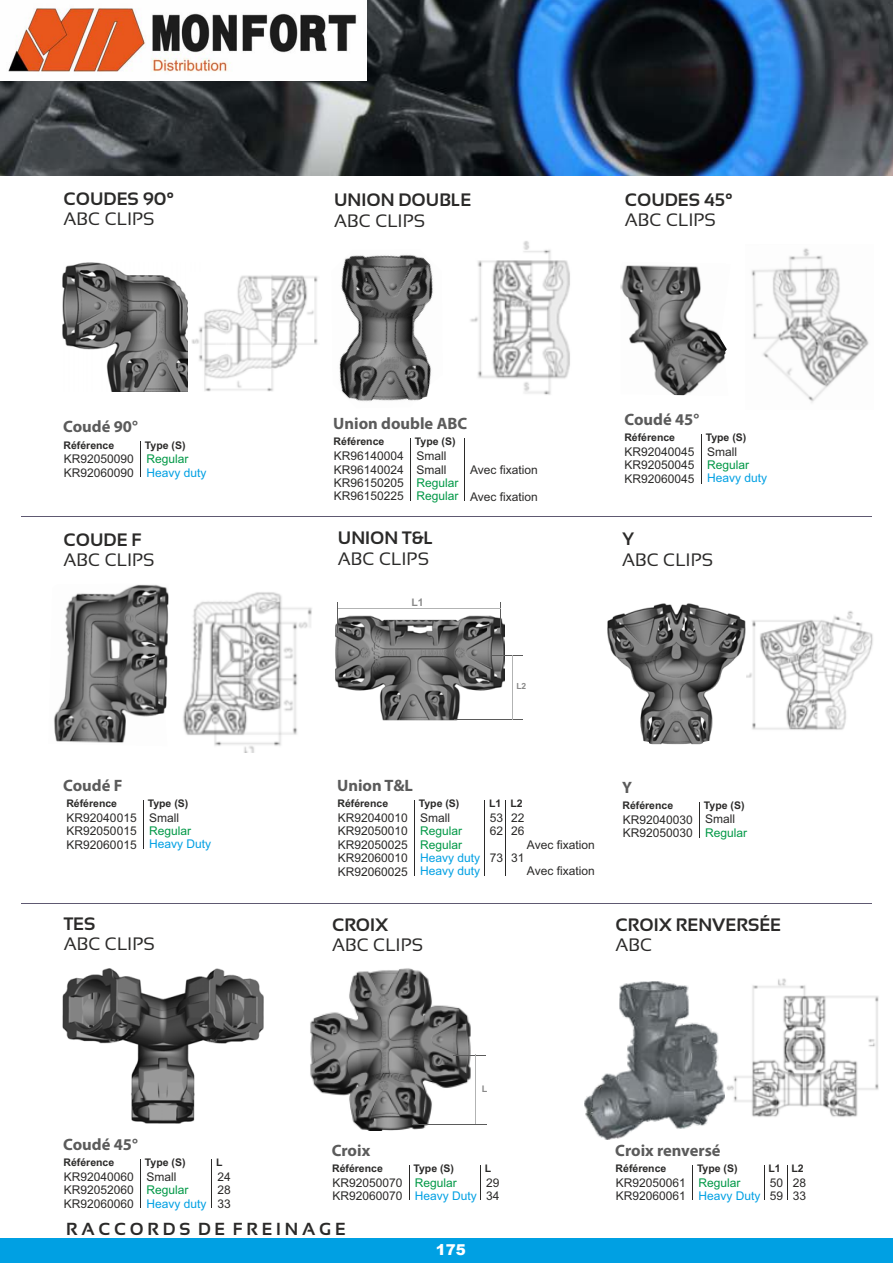
<style>
.page{position:relative;width:893px;height:1263px;background:#fff}
.page>*{position:absolute;margin:0;border:0;box-sizing:border-box;transform-origin:0 0}
.t1{font:18px "Sansation";color:#2b2a29}
.t2{font:700 18px "Sansation";color:#2b2a29}
.t3{font:700 17.55px "Sansation";letter-spacing:.22em;color:#2b2a29}
.t4{font:700 16.5px "Myriad Pro";color:#5b5b5b}
.t5{font:900 15px "Arial";color:#fff}
.t6{font:12px/13.4px "Arial";color:#2b2a29}
.t7{font:12px/13.4px "Arial";color:#009846}
.t8{font:12px/13.4px "Arial";color:#00a0e3}
.t9{font:700 10.5px "Arial";color:#2b2a29}
.t10{font:700 10.5px "Arial";color:#898989}
.t11{font:700 9.15px "Arial";color:#898989}
.t12{font:700 8.4px "Arial";color:#898989}
</style>
<div class="page">
<img style="left:746px;top:611px;width:127px;height:119px">
<img style="left:310px;top:968px;width:161px;height:163px">
<img style="left:183px;top:592px;width:129px;height:160px">
<hr style="left:140px;top:441px;width:1px;height:36px;background:#2b2a29">
<img style="left:63px;top:263px;width:125px;height:128px">
<img style="left:192px;top:275px;width:126px;height:117px">
<img style="left:339px;top:254px;width:94px;height:148px">
<hr style="left:410px;top:438px;width:1px;height:62px;background:#2b2a29">
<hr style="left:464px;top:438px;width:1px;height:62px;background:#2b2a29">
<img style="left:470px;top:241px;width:100px;height:154px">
<hr style="left:701px;top:434px;width:1px;height:49px;background:#2b2a29">
<img style="left:620px;top:265px;width:107px;height:131px">
<img style="left:751px;top:248px;width:118px;height:155px">
<hr style="left:143px;top:800px;width:1px;height:48px;background:#2b2a29">
<img style="left:54px;top:584px;width:115px;height:159px">
<img style="left:336px;top:615px;width:169px;height:106px">
<hr style="left:492px;top:655px;width:31px;height:1px;background:#5b5b5b">
<hr style="left:453px;top:1055px;width:33px;height:1px;background:#5b5b5b">
<hr style="left:500px;top:602px;width:1px;height:30px;background:#5b5b5b">
<hr style="left:337px;top:602px;width:1px;height:30px;background:#5b5b5b">
<hr style="left:454px;top:719px;width:69px;height:1px;background:#5b5b5b">
<hr style="left:412px;top:1124px;width:74px;height:1px;background:#5b5b5b">
<hr style="left:414px;top:800px;width:1px;height:76px;background:#2b2a29">
<hr style="left:484px;top:800px;width:1px;height:76px;background:#2b2a29">
<hr style="left:506px;top:800px;width:1px;height:76px;background:#2b2a29">
<hr style="left:338px;top:608px;width:162px;height:1px;background:#b2b3b3">
<hr style="left:512px;top:655px;width:1px;height:64px;background:#b2b3b3">
<hr style="left:475px;top:1055px;width:1px;height:69px;background:#b2b3b3">
<hr style="left:699px;top:802px;width:1px;height:35px;background:#2b2a29">
<img style="left:607px;top:603px;width:139px;height:142px">
<hr style="left:21px;top:516px;width:851px;height:1px;background:#5e5971">
<hr style="left:21px;top:903px;width:851px;height:1px;background:#5e5971">
<img style="left:62px;top:968px;width:202px;height:155px">
<hr style="left:140px;top:1159px;width:1px;height:49px;background:#2b2a29">
<hr style="left:211px;top:1159px;width:1px;height:49px;background:#2b2a29">
<hr style="left:409px;top:1165px;width:1px;height:34px;background:#2b2a29">
<hr style="left:480px;top:1165px;width:1px;height:34px;background:#2b2a29">
<hr style="left:692px;top:1165px;width:1px;height:34px;background:#2b2a29">
<hr style="left:764px;top:1165px;width:1px;height:34px;background:#2b2a29">
<hr style="left:787px;top:1165px;width:1px;height:34px;background:#2b2a29">
<img style="left:584px;top:981px;width:140px;height:159px">
<img style="left:727px;top:978px;width:152px;height:139px">
<img style="left:0;top:0;width:893px;height:176px">
<div style="left:0;top:1238px;width:893px;height:25px;background:#00a0e3"></div>
<img style="left:0;top:0;width:366px;height:80px">
<h1 class="t2" style="left:64px;top:192px;width:112px">COUDES 90°</h1>
<h1 class="t1" style="left:64px;top:212px;width:93px">ABC CLIPS</h1>
<h1 class="t2" style="left:334px;top:193px;width:139px">UNION DOUBLE</h1>
<h1 class="t1" style="left:334px;top:213px;width:93px">ABC CLIPS</h1>
<h1 class="t2" style="left:625px;top:193px;width:109px">COUDES 45°</h1>
<h1 class="t1" style="left:625px;top:213px;width:93px">ABC CLIPS</h1>
<h3 class="t4" style="left:63px;top:420px;width:76px">Coudé 90°</h3>
<p class="t9" style="left:64px;top:441px;width:52px">Référence</p>
<p class="t9" style="left:145px;top:441px;width:42px">Type (S)</p>
<p class="t6" style="left:64px;top:454px;width:72px">KR92050090<br>KR92060090</p>
<p class="t7" style="left:146px;top:453px;width:44px">Regular</p>
<p class="t8" style="left:146px;top:467px;width:62px">Heavy duty</p>
<h3 class="t4" style="left:333px;top:417px;width:135px">Union double ABC</h3>
<p class="t9" style="left:334px;top:438px;width:52px">Référence</p>
<p class="t9" style="left:415px;top:438px;width:42px">Type (S)</p>
<p class="t6" style="left:334px;top:450px;width:72px;text-align:justify">KR96140004<br>KR96140024<br>KR96150205<br>KR96150225</p>
<p class="t6" style="left:416px;top:450px;width:31px">Small<br>Small</p>
<p class="t6" style="left:470px;top:464px;width:69px">Avec fixation</p>
<p class="t6" style="left:470px;top:491px;width:69px">Avec fixation</p>
<p class="t7" style="left:416px;top:477px;width:44px">Regular<br>Regular</p>
<h3 class="t4" style="left:624px;top:412px;width:76px">Coudé 45°</h3>
<p class="t9" style="left:624px;top:433px;width:52px">Référence</p>
<p class="t9" style="left:706px;top:433px;width:42px">Type (S)</p>
<p class="t6" style="left:625px;top:446px;width:72px;text-align:justify">KR92040045<br>KR92050045<br>KR92060045</p>
<p class="t6" style="left:707px;top:446px;width:31px">Small</p>
<p class="t7" style="left:707px;top:459px;width:44px">Regular</p>
<p class="t8" style="left:707px;top:473px;width:62px">Heavy duty</p>
<h1 class="t2" style="left:64px;top:533px;width:80px">COUDE F</h1>
<h1 class="t1" style="left:64px;top:553px;width:93px">ABC CLIPS</h1>
<h1 class="t2" style="left:338px;top:531px;width:97px">UNION T&amp;L</h1>
<h1 class="t1" style="left:338px;top:551px;width:93px">ABC CLIPS</h1>
<h1 class="t2" style="left:622px;top:532px;width:13px">Y</h1>
<h1 class="t1" style="left:622px;top:552px;width:93px">ABC CLIPS</h1>
<p class="t10" style="left:411px;top:598px;width:14px">L1</p>
<p class="t12" style="left:516px;top:683px;width:11px">L2</p>
<h3 class="t4" style="left:63px;top:778px;width:61px">Coudé F</h3>
<p class="t9" style="left:66px;top:799px;width:52px">Référence</p>
<p class="t9" style="left:148px;top:799px;width:42px">Type (S)</p>
<p class="t6" style="left:67px;top:812px;width:72px;text-align:justify">KR92040015<br>KR92050015<br>KR92060015</p>
<p class="t6" style="left:149px;top:812px;width:31px">Small</p>
<p class="t7" style="left:149px;top:825px;width:44px">Regular</p>
<p class="t8" style="left:149px;top:839px;width:64px">Heavy Duty</p>
<h3 class="t4" style="left:337px;top:778px;width:77px">Union T&amp;L</h3>
<p class="t9" style="left:337px;top:799px;width:52px">Référence</p>
<p class="t9" style="left:419px;top:799px;width:42px">Type (S)</p>
<p class="t9" style="left:489px;top:799px;width:35px">L1 L2</p>
<p class="t6" style="left:338px;top:812px;width:72px;text-align:justify">KR92040010<br>KR92050010<br>KR92050025<br>KR92060010<br>KR92060025</p>
<p class="t6" style="left:420px;top:812px;width:31px">Small</p>
<p class="t6" style="left:490px;top:812px;width:15px">53<br>62</p>
<p class="t6" style="left:490px;top:852px;width:15px">73</p>
<p class="t6" style="left:511px;top:812px;width:15px">22<br>26</p>
<p class="t6" style="left:511px;top:852px;width:15px">31</p>
<p class="t7" style="left:420px;top:825px;width:44px">Regular<br>Regular</p>
<p class="t8" style="left:420px;top:852px;width:62px">Heavy duty<br>Heavy duty</p>
<p class="t6" style="left:527px;top:839px;width:69px">Avec fixation</p>
<p class="t6" style="left:527px;top:865px;width:69px">Avec fixation</p>
<h3 class="t4" style="left:622px;top:780px;width:11px">Y</h3>
<p class="t9" style="left:622px;top:801px;width:52px">Référence</p>
<p class="t9" style="left:704px;top:801px;width:42px">Type (S)</p>
<p class="t6" style="left:623px;top:814px;width:72px">KR92040030<br>KR92050030</p>
<p class="t6" style="left:705px;top:814px;width:31px">Small</p>
<p class="t7" style="left:705px;top:827px;width:44px">Regular</p>
<h1 class="t2" style="left:64px;top:916px;width:33px">TES</h1>
<h1 class="t1" style="left:64px;top:936px;width:93px">ABC CLIPS</h1>
<h1 class="t2" style="left:332px;top:918px;width:58px">CROIX</h1>
<h1 class="t1" style="left:332px;top:938px;width:93px">ABC CLIPS</h1>
<h1 class="t2" style="left:616px;top:918px;width:167px">CROIX RENVERSÉE</h1>
<h1 class="t1" style="left:616px;top:938px;width:38px">ABC</h1>
<p class="t11" style="left:482px;top:1085px;width:7px">L</p>
<h3 class="t4" style="left:63px;top:1137px;width:76px">Coudé 45°</h3>
<p class="t9" style="left:64px;top:1158px;width:52px">Référence</p>
<p class="t9" style="left:145px;top:1158px;width:42px">Type (S)</p>
<p class="t9" style="left:216px;top:1158px;width:8px">L</p>
<p class="t6" style="left:64px;top:1171px;width:72px;text-align:justify">KR92040060<br>KR92052060<br>KR92060060</p>
<p class="t6" style="left:146px;top:1171px;width:31px">Small</p>
<p class="t6" style="left:217px;top:1171px;width:15px;text-align:justify">24<br>28<br>33</p>
<p class="t7" style="left:146px;top:1184px;width:44px">Regular</p>
<p class="t8" style="left:146px;top:1198px;width:62px">Heavy duty</p>
<h3 class="t4" style="left:332px;top:1143px;width:40px">Croix</h3>
<p class="t9" style="left:332px;top:1164px;width:52px">Référence</p>
<p class="t9" style="left:413px;top:1164px;width:42px">Type (S)</p>
<p class="t9" style="left:485px;top:1164px;width:8px">L</p>
<p class="t6" style="left:332px;top:1177px;width:72px">KR92050070<br>KR92060070</p>
<p class="t7" style="left:415px;top:1177px;width:44px">Regular</p>
<p class="t6" style="left:486px;top:1177px;width:15px">29<br>34</p>
<p class="t8" style="left:415px;top:1190px;width:64px">Heavy Duty</p>
<h2 class="t3" style="left:66px;top:1222px;width:281px">RACCORDS DE FREINAGE</h2>
<p class="t5" style="left:436px;top:1239px;width:32px">175</p>
<h3 class="t4" style="left:615px;top:1143px;width:107px">Croix renversé</h3>
<p class="t9" style="left:616px;top:1164px;width:52px">Référence</p>
<p class="t9" style="left:697px;top:1164px;width:42px">Type (S)</p>
<p class="t9" style="left:768px;top:1164px;width:37px">L1 L2</p>
<p class="t6" style="left:616px;top:1177px;width:72px">KR92050061<br>KR92060061</p>
<p class="t7" style="left:698px;top:1177px;width:44px">Regular</p>
<p class="t6" style="left:770px;top:1177px;width:15px">50<br>59</p>
<p class="t6" style="left:793px;top:1177px;width:15px">28<br>33</p>
<p class="t8" style="left:698px;top:1190px;width:64px">Heavy Duty</p>
</div>
